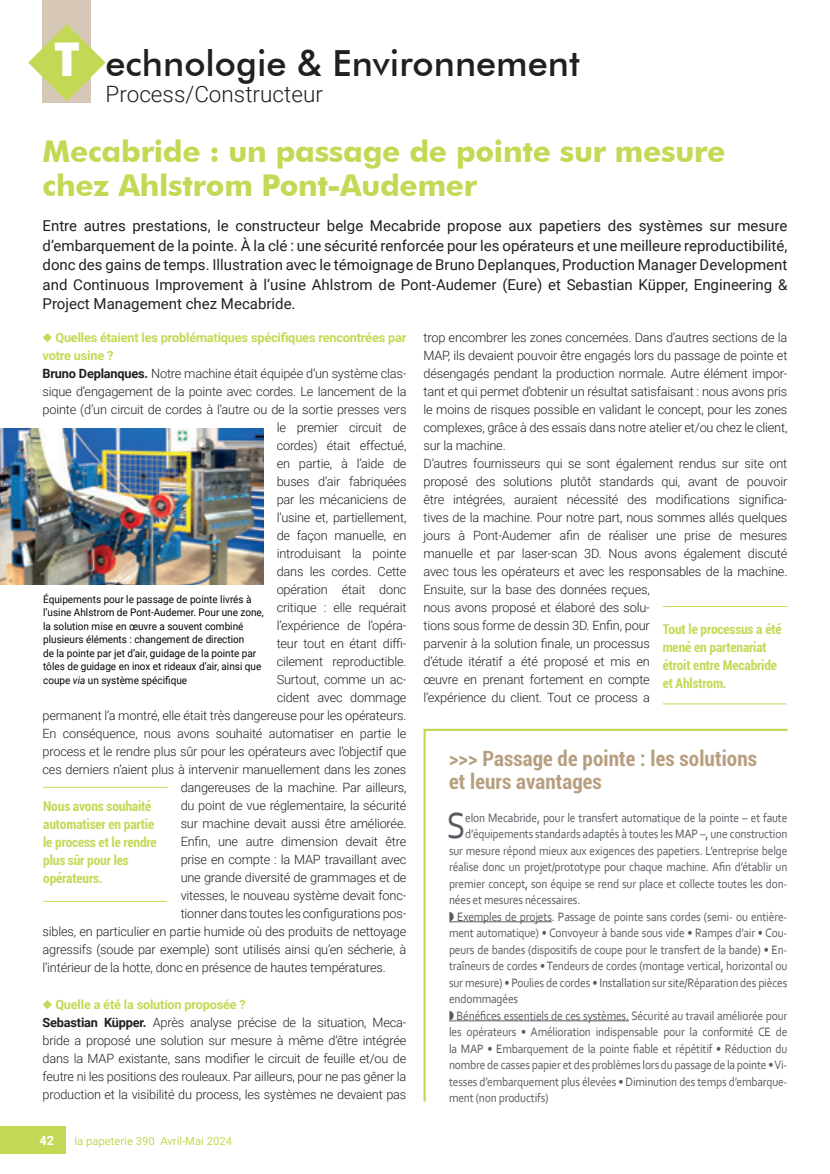
<style>
.page{position:relative;width:830px;height:1174px;background:#fff}
.page>*{position:absolute;margin:0;border:0;box-sizing:border-box;transform-origin:0 0}
.t1{font:37.95px "Corbel";color:#565b60;scale:.9 1}
.t2{font:500 36px "Futura BT";color:#231f20}
.t3{font:700 30px/34.5px "Futura BT";letter-spacing:-.01em;color:#c3d955}
.t4{font:300 22.5px "Roboto";color:#231f20}
.t5{font:700 condensed 21px/22.5px "Roboto";letter-spacing:.005em;color:#b79e7f}
.t6{font:15px/19.5px "Roboto";color:#231f20;text-align:justify}
.t7{font:700 condensed 13.5px/18px "Roboto";letter-spacing:-.01em;color:#c3d955}
.t8{font:300 12.75px/18px "Roboto";letter-spacing:-.015em;color:#231f20}
.t9{font:12.75px "Corbel";letter-spacing:-.015em;color:#565b60;scale:.9 1}
.t10{font:700 12.75px "Roboto";letter-spacing:-.015em;color:#c3d955}
.t11{font:700 12.75px "Roboto";color:#fff}
.t12{font:11.25px "Roboto";color:#c3d955}
.t13{font:10.5px/13.5px "Roboto";color:#040503;scale:.95 1}
.s1{font-weight:700;font-size:46.5px;color:#fff}
.s2{font-weight:700}
.s3{color:#c3d955}
.s4{font-weight:700;color:#c3d955}
.s5{font-style:italic}
</style>
<div class="page">
<div style="left:0;top:1126px;width:66px;height:27px;background:#c3d955"></div>
<div style="left:43px;top:0;width:48px;height:103px;background:#d7c7b6"></div>
<svg style="left:28px;top:24px;width:77px;height:77px"></svg>
<img style="left:0;top:429px;width:264px;height:156px">
<hr style="left:43px;top:787px;width:125px;height:1px;background:#c3d955">
<hr style="left:43px;top:901px;width:124px;height:1px;background:#c3d955">
<hr style="left:662px;top:606px;width:125px;height:1px;background:#c3d955">
<hr style="left:662px;top:703px;width:124px;height:1px;background:#c3d955">
<svg style="left:423px;top:728px;width:365px;height:374px"></svg>
<h2 class="t2" style="left:54px;top:42px;width:527px"><span class="s1">T</span> echnologie &amp; Environnement</h2>
<h3 class="t4" style="left:105px;top:78px;width:219px">Process/Constructeur</h3>
<h3 class="t3" style="left:43px;top:134px;width:684px">Mecabride : un passage de pointe sur mesure chez Ahlstrom Pont-Audemer</h3>
<p class="t6" style="left:43px;top:215px;width:746px">Entre autres prestations, le constructeur belge Mecabride propose aux papetiers des systèmes sur mesure d’embarquement de la pointe. À la clé : une sécurité renforcée pour les opérateurs et une meilleure reproductibilité, donc des gains de temps. Illustration avec le témoignage de Bruno Deplanques, Production Manager Development and Continuous Improvement à l’usine Ahlstrom de Pont-Audemer (Eure) et Sebastian Küpper, Engineering &amp; Project Management chez Mecabride.</p>
<p class="t10" style="left:43px;top:329px;width:365px">◆ Quelles étaient les problématiques spécifiques rencontrées par</p>
<p class="t10" style="left:43px;top:347px;width:72px">votre usine ?</p>
<p class="t8" style="left:43px;top:364px;width:365px"><span class="s2">Bruno Deplanques.</span> Notre machine était équipée d’un système clas-</p>
<p class="t8" style="left:43px;top:382px;width:365px">sique d’engagement de la pointe avec cordes. Le lancement de la</p>
<p class="t8" style="left:43px;top:400px;width:365px">pointe (d’un circuit de cordes à l’autre ou de la sortie presses vers</p>
<p class="t8" style="left:276px;top:418px;width:131px">le premier circuit de</p>
<p class="t8" style="left:276px;top:436px;width:131px">cordes) était effectué,</p>
<p class="t8" style="left:276px;top:454px;width:131px">en partie, à l’aide de</p>
<p class="t8" style="left:276px;top:472px;width:131px">buses d’air fabriquées</p>
<p class="t8" style="left:276px;top:490px;width:131px">par les mécaniciens de</p>
<p class="t8" style="left:276px;top:508px;width:131px">l’usine et, partiellement,</p>
<p class="t8" style="left:276px;top:526px;width:131px">de façon manuelle, en</p>
<p class="t8" style="left:276px;top:544px;width:131px">introduisant la pointe</p>
<p class="t8" style="left:276px;top:562px;width:131px">dans les cordes. Cette</p>
<p class="t8" style="left:276px;top:580px;width:131px">opération était donc</p>
<p class="t8" style="left:276px;top:598px;width:131px">critique : elle requérait</p>
<p class="t8" style="left:276px;top:616px;width:131px">l’expérience de l’opéra-</p>
<p class="t8" style="left:276px;top:634px;width:131px">teur tout en étant diffi-</p>
<p class="t8" style="left:276px;top:652px;width:131px">cilement reproductible.</p>
<p class="t8" style="left:276px;top:670px;width:131px">Surtout, comme un ac-</p>
<p class="t8" style="left:276px;top:688px;width:131px">cident avec dommage</p>
<p class="t8" style="left:43px;top:706px;width:365px">permanent l’a montré, elle était très dangereuse pour les opérateurs.</p>
<p class="t8" style="left:43px;top:724px;width:365px">En conséquence, nous avons souhaité automatiser en partie le</p>
<p class="t8" style="left:43px;top:742px;width:365px">process et le rendre plus sûr pour les opérateurs avec l’objectif que</p>
<p class="t8" style="left:43px;top:760px;width:365px">ces derniers n’aient plus à intervenir manuellement dans les zones</p>
<p class="t8" style="left:180px;top:778px;width:227px">dangereuses de la machine. Par ailleurs,</p>
<p class="t8" style="left:180px;top:796px;width:227px">du point de vue réglementaire, la sécurité</p>
<p class="t8" style="left:180px;top:814px;width:227px">sur machine devait aussi être améliorée.</p>
<p class="t8" style="left:180px;top:832px;width:227px">Enfin, une autre dimension devait être</p>
<p class="t8" style="left:180px;top:850px;width:227px">prise en compte : la MAP travaillant avec</p>
<p class="t8" style="left:180px;top:868px;width:227px">une grande diversité de grammages et de</p>
<p class="t8" style="left:180px;top:886px;width:227px">vitesses, le nouveau système devait fonc-</p>
<p class="t8" style="left:180px;top:904px;width:227px">tionner dans toutes les configurations pos-</p>
<p class="t8" style="left:43px;top:922px;width:365px">sibles, en particulier en partie humide où des produits de nettoyage</p>
<p class="t8" style="left:43px;top:940px;width:365px">agressifs (soude par exemple) sont utilisés ainsi qu’en sécherie, à</p>
<p class="t8" style="left:43px;top:958px;width:344px">l’intérieur de la hotte, donc en présence de hautes températures.</p>
<p class="t8" style="left:43px;top:994px;width:365px"><span class="s3">◆</span> <span class="s4">Quelle a été la solution proposée ?<br></span><span class="s2">Sebastian Küpper.</span> Après analyse précise de la situation, Meca&shy;bride a proposé une solution sur mesure à même d’être intégrée dans la MAP existante, sans modifier le circuit de feuille et/ou de feutre ni les positions des rouleaux. Par ailleurs, pour ne pas gêner la production et la visibilité du process, les systèmes ne devaient pas</p>
<p class="t8" style="left:423px;top:328px;width:365px">trop encombrer les zones concernées. Dans d’autres sections de la MAP, ils devaient pouvoir être engagés lors du passage de pointe et désengagés pendant la production normale. Autre élément impor&shy;tant et qui permet d’obtenir un résultat satisfaisant : nous avons pris le moins de risques possible en validant le concept, pour les zones complexes, grâce à des essais dans notre atelier et/ou chez le client, sur la machine.<br>D’autres fournisseurs qui se sont également rendus sur site ont proposé des solutions plutôt standards qui, avant de pouvoir être intégrées, auraient nécessité des modifications significa&shy;tives de la machine. Pour notre part, nous sommes allés quelques jours à Pont-Audemer afin de réaliser une prise de mesures manuelle et par laser-scan 3D. Nous avons également discuté avec tous les opérateurs et avec les responsables de la machine.<br>Ensuite, sur la base des données reçues,<br>nous avons proposé et élaboré des solu-<br>tions sous forme de dessin 3D. Enfin, pour<br>parvenir à la solution finale, un processus<br>d’étude itératif a été proposé et mis en<br>œuvre en prenant fortement en compte<br>l’expérience du client. Tout ce process a</p>
<p class="t13" style="left:43px;top:592px;width:234px">Équipements pour le passage de pointe livrés à l’usine Ahlstrom de Pont-Audemer. Pour une zone, la solution mise en œuvre a souvent combiné plusieurs éléments : changement de direction<br>de la pointe par jet d’air, guidage de la pointe par tôles de guidage en inox et rideaux d’air, ainsi que coupe <span class="s5">via</span> un système spécifique</p>
<p class="t7" style="left:662px;top:619px;width:120px">Tout le processus a été mené en partenariat étroit entre Mecabride et Ahlstrom.</p>
<h3 class="t5" style="left:449px;top:746px;width:309px">&gt;&gt;&gt; Passage de pointe : les solutions et leurs avantages</h3>
<h1 class="t1" style="left:446px;top:802px;width:22px">S</h1>
<p class="t9" style="left:465px;top:809px;width:359px">elon Mecabride, pour le transfert automatique de la pointe – et faute</p>
<p class="t7" style="left:43px;top:797px;width:115px">Nous avons souhaité automatiser en partie le process et le rendre plus sûr pour les opérateurs.</p>
<p class="t9" style="left:465px;top:826px;width:359px">d’équipements standards adaptés à toutes les MAP –, une construction</p>
<p class="t9" style="left:449px;top:842px;width:377px">sur mesure répond mieux aux exigences des papetiers. L’entreprise belge</p>
<p class="t9" style="left:449px;top:859px;width:377px">réalise donc un projet/prototype pour chaque machine. Afin d’établir un</p>
<p class="t9" style="left:449px;top:875px;width:377px">premier concept, son équipe se rend sur place et collecte toutes les don-</p>
<p class="t9" style="left:449px;top:892px;width:147px">nées et mesures nécessaires.</p>
<p class="t9" style="left:449px;top:908px;width:377px">◗ Exemples de projets. Passage de pointe sans cordes (semi- ou entière-</p>
<p class="t9" style="left:449px;top:925px;width:377px">ment automatique) • Convoyeur à bande sous vide • Rampes d’air • Cou-</p>
<p class="t9" style="left:449px;top:941px;width:377px">peurs de bandes (dispositifs de coupe pour le transfert de la bande) • En-</p>
<p class="t9" style="left:449px;top:958px;width:377px">traîneurs de cordes • Tendeurs de cordes (montage vertical, horizontal ou</p>
<p class="t9" style="left:449px;top:974px;width:377px">sur mesure) • Poulies de cordes • Installation sur site/Réparation des pièces</p>
<p class="t9" style="left:449px;top:991px;width:78px">endommagées</p>
<p class="t9" style="left:449px;top:1007px;width:377px">◗ Bénéfices essentiels de ces systèmes. Sécurité au travail améliorée pour</p>
<p class="t9" style="left:449px;top:1024px;width:377px">les opérateurs • Amélioration indispensable pour la conformité CE de</p>
<p class="t9" style="left:449px;top:1040px;width:377px">la MAP • Embarquement de la pointe fiable et répétitif • Réduction du</p>
<p class="t9" style="left:449px;top:1057px;width:377px">nombre de casses papier et des problèmes lors du passage de la pointe • Vi-</p>
<p class="t9" style="left:449px;top:1073px;width:377px">tesses d’embarquement plus élevées • Diminution des temps d’embarque-</p>
<p class="t9" style="left:449px;top:1090px;width:112px">ment (non productifs)</p>
<p class="t11" style="left:39px;top:1131px;width:16px">42</p>
<p class="t12" style="left:74px;top:1133px;width:159px">la papeterie 390 Avril-Mai 2024</p>
</div>
